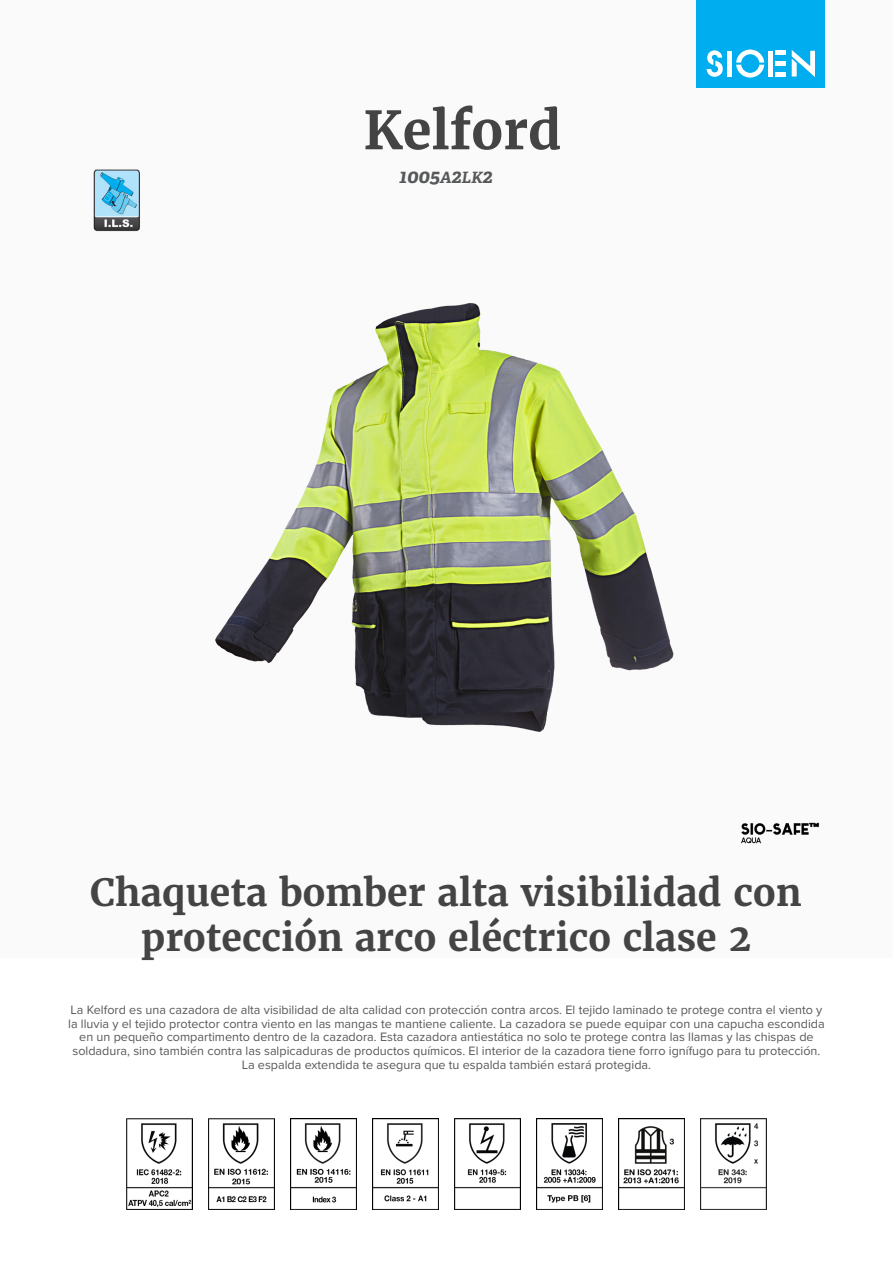
<style>
.page{position:relative;width:893px;height:1263px;background:#fff}
.page>*{position:absolute;margin:0;border:0;box-sizing:border-box;transform-origin:0 0}
.product_name{font:700 52.5px "Merriweather";color:#444}
.product_h2{font:700 37.5px/45px "Merriweather";color:#444;text-align:center}
.product_ref{font:italic 700 19.5px "Adelle";color:#57585a}
.product_description{font:12.6px/13.6px "Proxima Nova";color:#57585a;text-align:center}
.s1{font-size:15.6px}
</style>
<div class="page">
<div style="left:0;top:0;width:893px;height:957px;background:#fafafa"></div>
<div style="left:697px;top:0;width:128px;height:88px;background:#00aeef"></div>
<svg style="left:707px;top:50px;width:16px;height:27px"></svg>
<svg style="left:736px;top:50px;width:28px;height:28px"></svg>
<div style="left:727px;top:51px;width:5px;height:26px;background:#fff"></div>
<div style="left:768px;top:51px;width:5px;height:26px;background:#fff"></div>
<div style="left:775px;top:72px;width:11px;height:5px;background:#fff"></div>
<div style="left:775px;top:61px;width:11px;height:5px;background:#fff"></div>
<hr style="left:775px;top:51px;width:11px;height:4px;background:#fff">
<svg style="left:792px;top:50px;width:23px;height:27px"></svg>
<img style="left:93px;top:169px;width:47px;height:63px">
<img style="left:741px;top:822px;width:78px;height:22px">
<img style="left:126px;top:1118px;width:67px;height:92px">
<img style="left:208px;top:1118px;width:66px;height:92px">
<img style="left:290px;top:1118px;width:66px;height:92px">
<img style="left:372px;top:1118px;width:66px;height:92px">
<img style="left:454px;top:1118px;width:67px;height:92px">
<img style="left:536px;top:1118px;width:67px;height:92px">
<img style="left:618px;top:1118px;width:67px;height:92px">
<img style="left:700px;top:1118px;width:67px;height:92px">
<img style="left:215px;top:303px;width:459px;height:429px">
<p class="product_name" style="left:363px;top:97px;width:200px">Kelford</p>
<p class="product_ref" style="left:399px;top:164px;width:95px">1005<span class="s1">A</span>2<span class="s1">LK</span>2</p>
<p class="product_h2" style="left:90px;top:869px;width:713px">Chaqueta bomber alta visibilidad con protección arco eléctrico clase 2</p>
<p class="product_description" style="left:68px;top:1002px;width:758px">La Kelford es una cazadora de alta visibilidad de alta calidad con protección contra arcos. El tejido laminado te protege contra el viento y la lluvia y el tejido protector contra viento en las mangas te mantiene caliente. La cazadora se puede equipar con una capucha escondida en un pequeño compartimento dentro de la cazadora. Esta cazadora antiestática no solo te protege contra las llamas y las chispas de soldadura, sino también contra las salpicaduras de productos químicos. El interior de la cazadora tiene forro ignífugo para tu protección.<br>La espalda extendida te asegura que tu espalda también estará protegida.</p>
</div>
